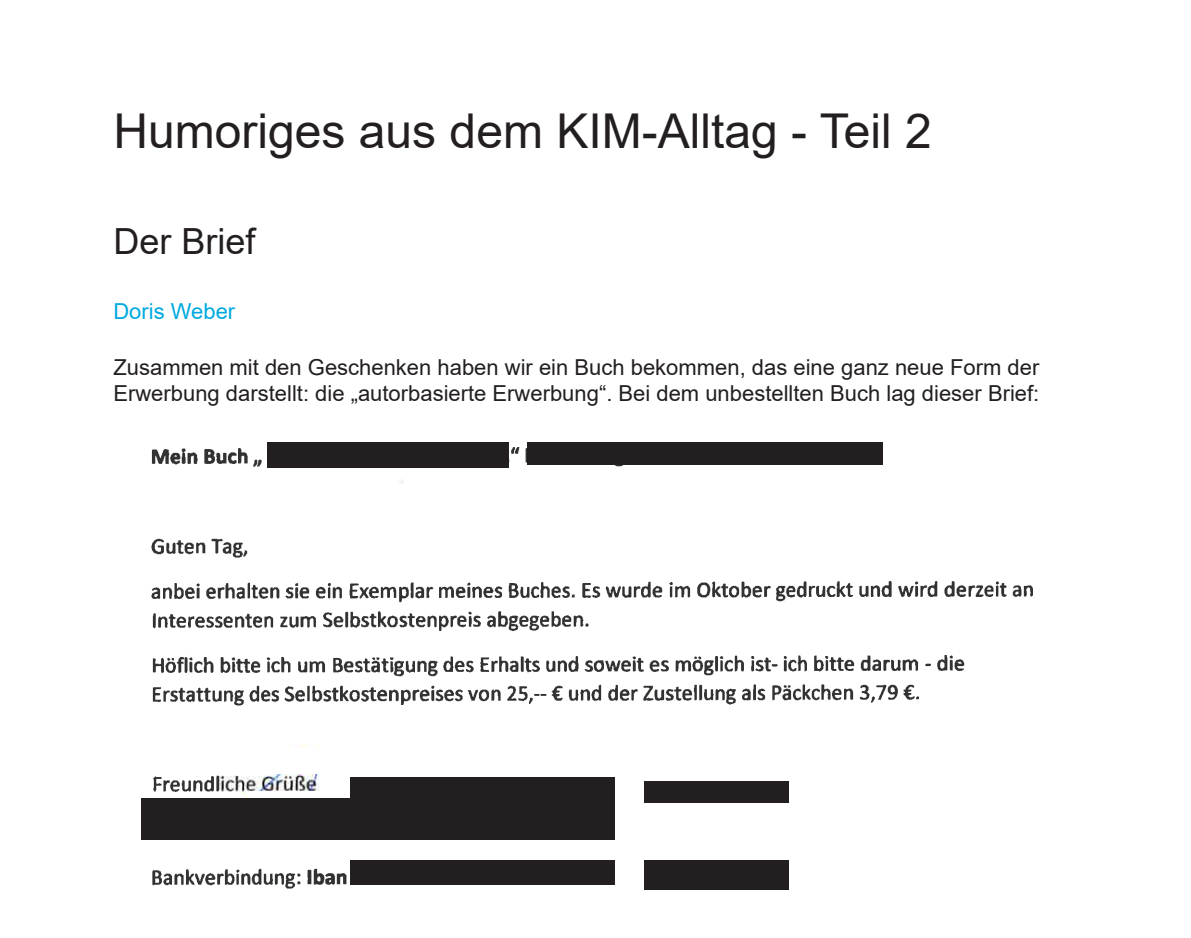
<style>
.page{position:relative;width:1191px;height:938px;background:#fff}
.page>*{position:absolute;margin:0;border:0;box-sizing:border-box;transform-origin:0 0}
.t1{font:48px "Arial";color:#231f20}
.t2{font:36px "Arial";color:#231f20}
.t3{font:22px/26.4px "Arial";color:#231f20}
.t4{font:22px "Arial";color:#00a9e0}
</style>
<div class="page">
<img style="left:151px;top:442px;width:881px;height:356px">
<img style="left:607px;top:476px;width:421px;height:327px">
<div style="left:267px;top:442px;width:242px;height:26px;background:#231f20"></div>
<div style="left:527px;top:442px;width:355px;height:23px;background:#231f20"></div>
<div style="left:141px;top:798px;width:474px;height:94px;background:#231f20"></div>
<div style="left:879px;top:468px;width:222px;height:57px;background:#fff"></div>
<div style="left:393px;top:712px;width:192px;height:85px;background:#fff"></div>
<div style="left:267px;top:748px;width:72px;height:25px;background:#fff"></div>
<div style="left:249px;top:791px;width:72px;height:6px;background:#fff"></div>
<div style="left:123px;top:840px;width:504px;height:72px;background:#fff"></div>
<img style="left:152px;top:868px;width:454px;height:21px">
<img style="left:606px;top:860px;width:183px;height:30px">
<div style="left:350px;top:777px;width:265px;height:25px;background:#231f20"></div>
<div style="left:644px;top:781px;width:144px;height:21px;background:#231f20"></div>
<div style="left:350px;top:859px;width:265px;height:25px;background:#231f20"></div>
<div style="left:644px;top:859px;width:144px;height:30px;background:#231f20"></div>
<p class="t1" style="left:113px;top:98px;width:820px">Humoriges aus dem KIM-Alltag - Teil 2</p>
<p class="t2" style="left:113px;top:217px;width:144px">Der Brief</p>
<p class="t4" style="left:113px;top:296px;width:123px">Doris Weber</p>
<p class="t3" style="left:113px;top:354px;width:927px">Zusammen mit den Geschenken haben wir ein Buch bekommen, das eine ganz neue Form der<br>Erwerbung darstellt: die „autorbasierte Erwerbung“. Bei dem unbestellten Buch lag dieser Brief:</p>
</div>
